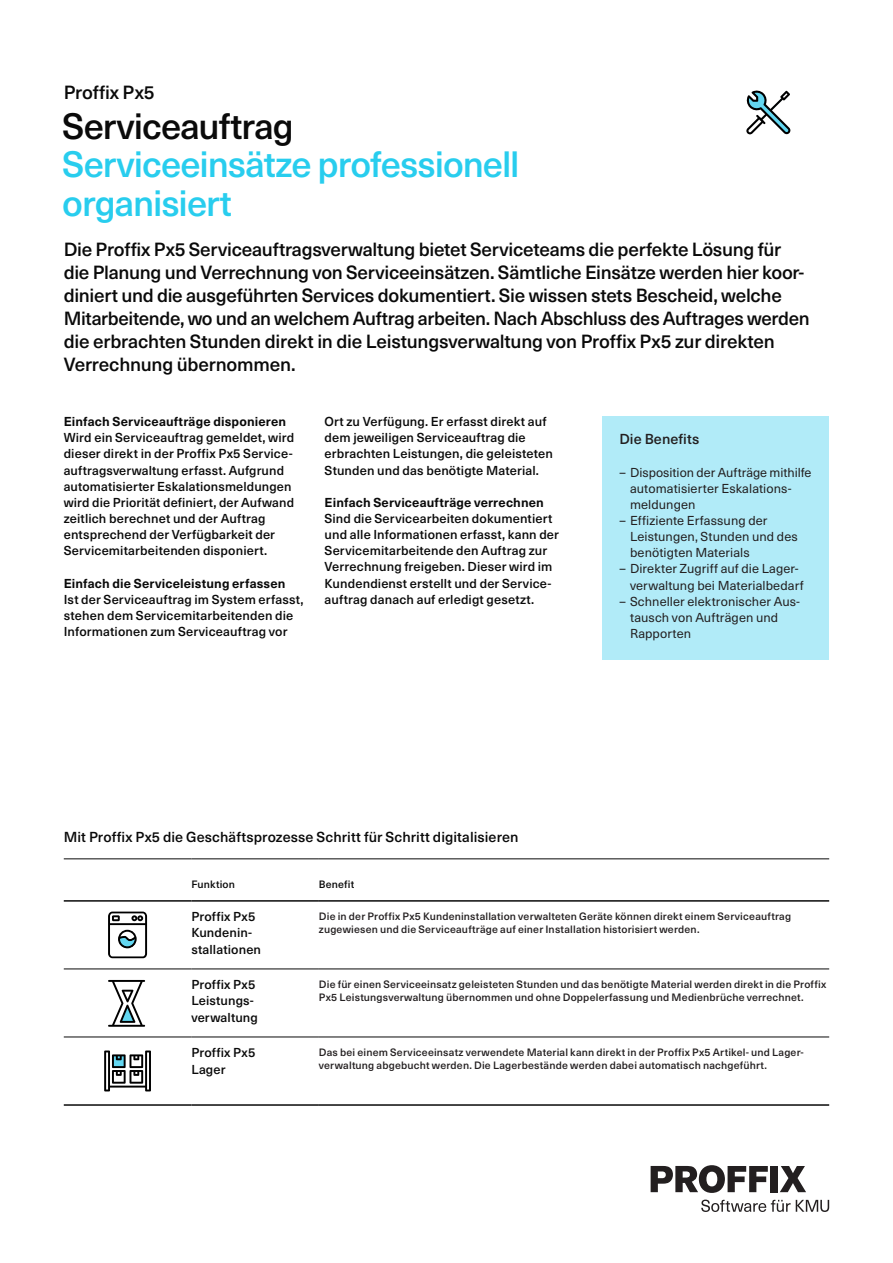
<style>
.page{position:relative;width:893px;height:1263px;background:#fff}
.page>*{position:absolute;margin:0;border:0;box-sizing:border-box;transform-origin:0 0}
.t1{font:500 36px/38.2px "Neue Haas Unica W1 G";letter-spacing:-.03em;color:#28cdee}
.t2{font:500 36px "Neue Haas Unica W1 G";letter-spacing:-.025em;color:#0a0a0a}
.t3{font:500 18.75px/23px "Neue Haas Unica W1 G";letter-spacing:-.015em;color:#0a0a0a}
.t4{font:500 14.25px "Neue Haas Unica W1 G";letter-spacing:.005em;color:#0a0a0a}
.t5{font:500 14.25px "Neue Haas Unica W1 G";letter-spacing:.005em;color:#231f20}
.t6{font:500 12.75px/16.2px "Neue Haas Unica W1 G";letter-spacing:.01em;color:#0a0a0a}
.t7{font:12.75px/16.2px "Neue Haas Unica W1 G";letter-spacing:.01em;color:#231f20}
.t8{font:700 12.75px "Neue Haas Unica W1 G";letter-spacing:.01em;color:#0a0a0a}
.t9{font:500 10.5px/13.2px "Neue Haas Unica W1 G";letter-spacing:.015em;color:#231f20}
.t10{font:500 10.5px "Neue Haas Unica W1 G";letter-spacing:.015em;color:#0a0a0a}
</style>
<div class="page">
<svg style="left:701px;top:1199px;width:128px;height:13px"></svg>
<svg style="left:651px;top:1165px;width:117px;height:28px"></svg>
<div style="left:770px;top:1166px;width:8px;height:26px;background:#231f20"></div>
<svg style="left:780px;top:1166px;width:26px;height:26px"></svg>
<div style="left:602px;top:416px;width:227px;height:243px;background:#b1ebf8"></div>
<hr style="left:64px;top:858px;width:127px;height:1px;background:#0a0a0a">
<hr style="left:191px;top:858px;width:128px;height:1px;background:#0a0a0a">
<hr style="left:319px;top:858px;width:510px;height:1px;background:#0a0a0a">
<hr style="left:64px;top:969px;width:127px;height:1px;background:#0a0a0a">
<hr style="left:191px;top:969px;width:128px;height:1px;background:#0a0a0a">
<hr style="left:319px;top:969px;width:510px;height:1px;background:#0a0a0a">
<hr style="left:64px;top:1037px;width:127px;height:1px;background:#0a0a0a">
<hr style="left:191px;top:1037px;width:128px;height:1px;background:#0a0a0a">
<hr style="left:319px;top:1037px;width:510px;height:1px;background:#0a0a0a">
<hr style="left:64px;top:900px;width:127px;height:2px;background:#0a0a0a">
<hr style="left:191px;top:900px;width:128px;height:2px;background:#0a0a0a">
<hr style="left:319px;top:900px;width:510px;height:2px;background:#0a0a0a">
<hr style="left:64px;top:1104px;width:127px;height:2px;background:#0a0a0a">
<hr style="left:191px;top:1104px;width:128px;height:2px;background:#0a0a0a">
<hr style="left:319px;top:1104px;width:510px;height:2px;background:#0a0a0a">
<svg style="left:108px;top:911px;width:39px;height:47px"></svg>
<svg style="left:108px;top:980px;width:37px;height:46px"></svg>
<svg style="left:104px;top:1050px;width:47px;height:41px"></svg>
<svg style="left:746px;top:90px;width:44px;height:44px"></svg>
<h2 class="t3" style="left:64px;top:80px;width:92px">Proffix Px5</h2>
<h1 class="t2" style="left:62px;top:99px;width:233px">Serviceauftrag</h1>
<h1 class="t1" style="left:62px;top:143px;width:459px">Serviceeinsätze professionell organisiert</h1>
<p class="t3" style="left:64px;top:237px;width:747px">Die Proffix Px5 Serviceauftragsverwaltung bietet Serviceteams die perfekte Lösung für die Planung und Verrechnung von Serviceeinsätzen. Sämtliche Einsätze werden hier koor&shy;diniert und die ausgeführten Services dokumentiert. Sie wissen stets Bescheid, welche Mitarbeitende, wo und an welchem Auftrag arbeiten. Nach Abschluss des Auftrages werden die erbrachten Stunden direkt in die Leistungsverwaltung von Proffix Px5 zur direkten Verrechnung übernommen.</p>
<p class="t8" style="left:64px;top:412px;width:224px">Einfach Serviceaufträge disponieren</p>
<p class="t6" style="left:64px;top:429px;width:232px">Wird ein Serviceauftrag gemeldet, wird dieser direkt in der Proffix Px5 Service&shy;auftragsverwaltung erfasst. Aufgrund automatisierter Eskalationsmeldungen wird die Priorität definiert, der Aufwand zeitlich berechnet und der Auftrag entsprechend der Verfügbarkeit der Servicemitarbeitenden disponiert.</p>
<p class="t8" style="left:64px;top:573px;width:223px">Einfach die Serviceleistung erfassen</p>
<p class="t6" style="left:64px;top:590px;width:241px">Ist der Serviceauftrag im System erfasst, stehen dem Servicemitarbeitenden die<br>Informationen zum Serviceauftrag vor</p>
<p class="t6" style="left:325px;top:413px;width:230px">Ort zu Verfügung. Er erfasst direkt auf dem jeweiligen Serviceauftrag die erbrachten Leistungen, die geleisteten Stunden und das benötigte Material.</p>
<p class="t8" style="left:325px;top:493px;width:221px">Einfach Serviceaufträge verrechnen</p>
<p class="t6" style="left:325px;top:510px;width:236px">Sind die Servicearbeiten dokumentiert und alle Informationen erfasst, kann der Servicemitarbeitende den Auftrag zur Verrechnung freigeben. Dieser wird im Kundendienst erstellt und der Service&shy;auftrag danach auf erledigt gesetzt.</p>
<p class="t5" style="left:619px;top:428px;width:81px">Die Benefits</p>
<p class="t7" style="left:630px;top:463px;width:183px;text-indent:-11px">– Disposition der Aufträge mithilfe automatisierter Eskalations&shy;meldungen</p>
<p class="t7" style="left:630px;top:512px;width:169px;text-indent:-11px">– Effiziente Erfassung der<br>Leistungen, Stunden und des benötigten Materials</p>
<p class="t7" style="left:630px;top:560px;width:175px;text-indent:-11px">– Direkter Zugriff auf die Lager&shy;verwaltung bei Materialbedarf</p>
<p class="t7" style="left:630px;top:592px;width:171px;text-indent:-11px">– Schneller elektronischer Aus&shy;tausch von Aufträgen und<br>Rapporten</p>
<p class="t4" style="left:64px;top:826px;width:456px">Mit Proffix Px5 die Geschäftsprozesse Schritt für Schritt digitalisieren</p>
<p class="t10" style="left:191px;top:876px;width:45px">Funktion</p>
<p class="t10" style="left:319px;top:876px;width:37px">Benefit</p>
<p class="t6" style="left:191px;top:908px;width:71px">Proffix Px5<br>Kundenin&shy;stallationen</p>
<p class="t9" style="left:319px;top:908px;width:474px">Die in der Proffix Px5 Kundeninstallation verwalteten Geräte können direkt einem Serviceauftrag zugewiesen und die Serviceaufträge auf einer Installation historisiert werden.</p>
<p class="t6" style="left:191px;top:976px;width:68px">Proffix Px5<br>Leistungs&shy;verwaltung</p>
<p class="t9" style="left:319px;top:977px;width:509px">Die für einen Serviceeinsatz geleisteten Stunden und das benötigte Material werden direkt in die Proffix<br>Px5 Leistungsverwaltung übernommen und ohne Doppelerfassung und Medienbrüche verrechnet.</p>
<p class="t6" style="left:191px;top:1044px;width:66px">Proffix Px5<br>Lager</p>
<p class="t9" style="left:319px;top:1045px;width:486px">Das bei einem Serviceeinsatz verwendete Material kann direkt in der Proffix Px5 Artikel- und Lager&shy;verwaltung abgebucht werden. Die Lagerbestände werden dabei automatisch nachgeführt.</p>
</div>
